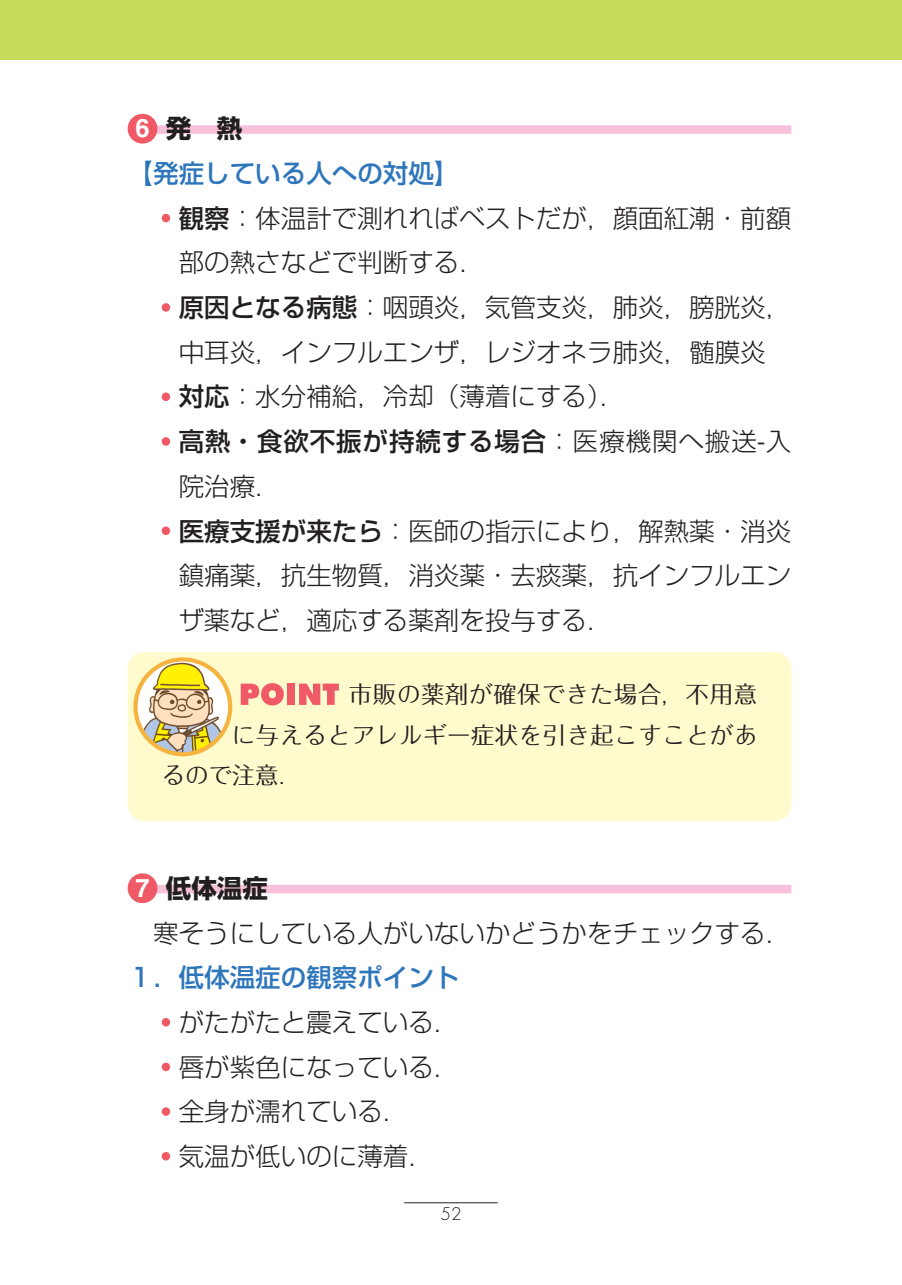
<style>
.page{position:relative;width:902px;height:1285px;background:#fff}
.page>*{position:absolute;margin:0;border:0;box-sizing:border-box;transform-origin:0 0}
.t1{font:300 25.5px/44.7px "Shin Go Pr 5";color:#231f20}
.t2{font:500 25.5px "Shin Go Pr 5";color:#2e76bc}
.t3{font:700 25.5px "Shin Go Pr 5";color:#231f20}
.t4{font:700 25.5px "Helvetica LT Std";color:#fff}
.t5{font:23.4px "Folk Pro";letter-spacing:.02em;color:#231f20}
.t6{font:300 17.1px "Futura Std";color:#231f20}
.s1{font-weight:500;color:#2e76bc}
.s2{font-weight:500}
</style>
<div class="page">
<div style="left:153px;top:125px;width:638px;height:9px;background:#f7c1d9"></div>
<div style="left:153px;top:884px;width:638px;height:9px;background:#f7c1d9"></div>
<div style="left:162px;top:214px;width:8px;height:8px;background:#f05a67;border-radius:50%"></div>
<div style="left:162px;top:303px;width:8px;height:8px;background:#f05a67;border-radius:50%"></div>
<div style="left:162px;top:392px;width:8px;height:9px;background:#f05a67;border-radius:50%"></div>
<div style="left:162px;top:437px;width:8px;height:8px;background:#f05a67;border-radius:50%"></div>
<div style="left:162px;top:526px;width:8px;height:9px;background:#f05a67;border-radius:50%"></div>
<div style="left:128px;top:652px;width:663px;height:168px;background:#fffbcc;border-radius:17px"></div>
<svg style="left:241px;top:683px;width:43px;height:22px"></svg>
<div style="left:287px;top:683px;width:8px;height:21px;background:#f05a67"></div>
<svg style="left:299px;top:683px;width:40px;height:21px"></svg>
<img style="left:137px;top:661px;width:93px;height:93px">
<div style="left:133px;top:657px;width:99px;height:99px;border:4px solid #f5b33f;border-radius:50%"></div>
<div style="left:162px;top:1017px;width:8px;height:9px;background:#f05a67;border-radius:50%"></div>
<div style="left:162px;top:1062px;width:8px;height:8px;background:#f05a67;border-radius:50%"></div>
<div style="left:162px;top:1107px;width:8px;height:8px;background:#f05a67;border-radius:50%"></div>
<div style="left:162px;top:1151px;width:8px;height:9px;background:#f05a67;border-radius:50%"></div>
<div style="left:128px;top:114px;width:29px;height:30px;background:#f05a67;border-radius:50%"></div>
<div style="left:128px;top:873px;width:29px;height:29px;background:#f05a67;border-radius:50%"></div>
<hr style="left:404px;top:1201px;width:93px;height:1px;background:#231f20">
<div style="left:0;top:0;width:901px;height:60px;background:#c8db5c"></div>
<p class="t3" style="left:166px;top:108px;width:78px">発　熱</p>
<p class="t1" style="left:179px;top:148px;width:614px;text-indent:-51px"><span class="s1">【発症している人への対処】<br></span><span class="s2">観察</span>：体温計で測れればベストだが，顔面紅潮・前額部の熱さなどで判断する．<br><span class="s2">原因となる病態</span>：咽頭炎，気管支炎，肺炎，膀胱炎，中耳炎，インフルエンザ，レジオネラ肺炎，髄膜炎<span class="s2">対応</span>：水分補給，冷却（薄着にする）．<br><span class="s2">高熱・食欲不振が持続する場合</span>：医療機関へ搬送-入院治療．<br><span class="s2">医療支援が来たら</span>：医師の指示により，解熱薬・消炎鎮痛薬，抗生物質，消炎薬・去痰薬，抗インフルエンザ薬など，適応する薬剤を投与する．</p>
<p class="t4" style="left:135px;top:113px;width:16px">6</p>
<p class="t5" style="left:349px;top:674px;width:410px">市販の薬剤が確保できた場合，不用意</p>
<p class="t5" style="left:232px;top:715px;width:527px">に与えるとアレルギー症状を引き起こすことがあ</p>
<p class="t5" style="left:162px;top:755px;width:142px">るので注意．</p>
<p class="t3" style="left:166px;top:867px;width:104px">低体温症</p>
<p class="t1" style="left:128px;top:907px;width:665px">　寒そうにしている人がいないかどうかをチェックする．</p>
<p class="t2" style="left:128px;top:956px;width:333px">１．低体温症の観察ポイント</p>
<p class="t1" style="left:179px;top:997px;width:282px">がたがたと震えている．唇が紫色になっている．全身が濡れている．<br>気温が低いのに薄着．</p>
<p class="t4" style="left:135px;top:871px;width:16px">7</p>
<p class="t6" style="left:440px;top:1203px;width:23px">52</p>
</div>
